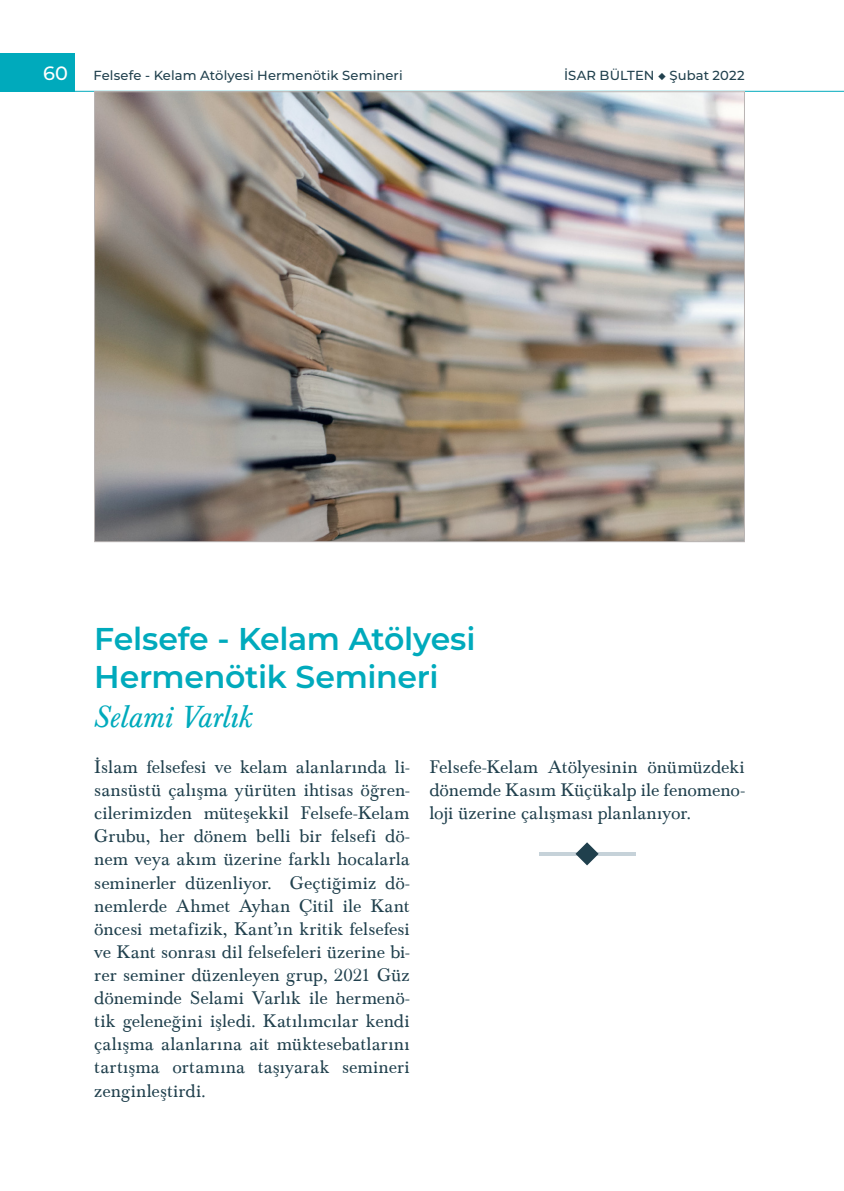
<style>
.page{position:relative;width:844px;height:1191px;background:#fff}
.page>*{position:absolute;margin:0;border:0;box-sizing:border-box;transform-origin:0 0}
.Başlık_Bold{font:600 31.5px/38.5px "Montserrat";letter-spacing:-.01em;color:#00aabc}
.başlık_italik{font:italic 31.5px "Baskerville";color:#00aabc}
.t1{font:500 19.25px "Montserrat";color:#fff}
.gövde{font:18.9px/23.1px "Baskerville";letter-spacing:.005em;color:#20404d;text-align:justify}
.Sayfa_Bilgisi{font:500 13.12px "Montserrat";letter-spacing:.01em;color:#20404d}
</style>
<div class="page">
<div style="left:0;top:53px;width:74px;height:39px;background:#00aabc"></div>
<hr style="left:0;top:91px;width:843px;height:1px;background:#00aabc">
<hr style="left:538px;top:852px;width:97px;height:3px;background:#c6d2d9">
<svg style="left:575px;top:842px;width:23px;height:23px"></svg>
<img style="left:96px;top:93px;width:646px;height:447px">
<p class="t1" style="left:43px;top:59px;width:26px">60</p>
<p class="Sayfa_Bilgisi" style="left:93px;top:66px;width:311px">Felsefe - Kelam Atölyesi Hermenötik Semineri</p>
<p class="Sayfa_Bilgisi" style="left:564px;top:66px;width:182px">İSAR BÜLTEN ◆ Şubat 2022</p>
<p class="Başlık_Bold" style="left:94px;top:618px;width:382px">Felsefe - Kelam Atölyesi<br>Hermenötik Semineri</p>
<p class="başlık_italik" style="left:94px;top:693px;width:160px">Selami Varlık</p>
<p class="gövde" style="left:94px;top:754px;width:317px">İslam felsefesi ve kelam alanlarında li&shy;sansüstü çalışma yürüten ihtisas öğren&shy;cilerimizden müteşekkil Felsefe-Kelam Grubu, her dönem belli bir felsefi dö&shy;nem veya akım üzerine farklı hocalarla seminerler düzenliyor. Geçtiğimiz dö&shy;nemlerde Ahmet Ayhan Çitil ile Kant öncesi metafizik, Kant’ın kritik felsefesi ve Kant sonrası dil felsefeleri üzerine bi&shy;rer seminer düzenleyen grup, 2021 Güz döneminde Selami Varlık ile hermenö&shy;tik geleneğini işledi. Katılımcılar kendi çalışma alanlarına ait müktesebatlarını tartışma ortamına taşıyarak semineri zenginleştirdi.</p>
<p class="gövde" style="left:429px;top:754px;width:317px">Felsefe-Kelam Atölyesinin önümüzdeki dönemde Kasım Küçükalp ile fenomeno&shy;loji üzerine çalışması planlanıyor.</p>
</div>
